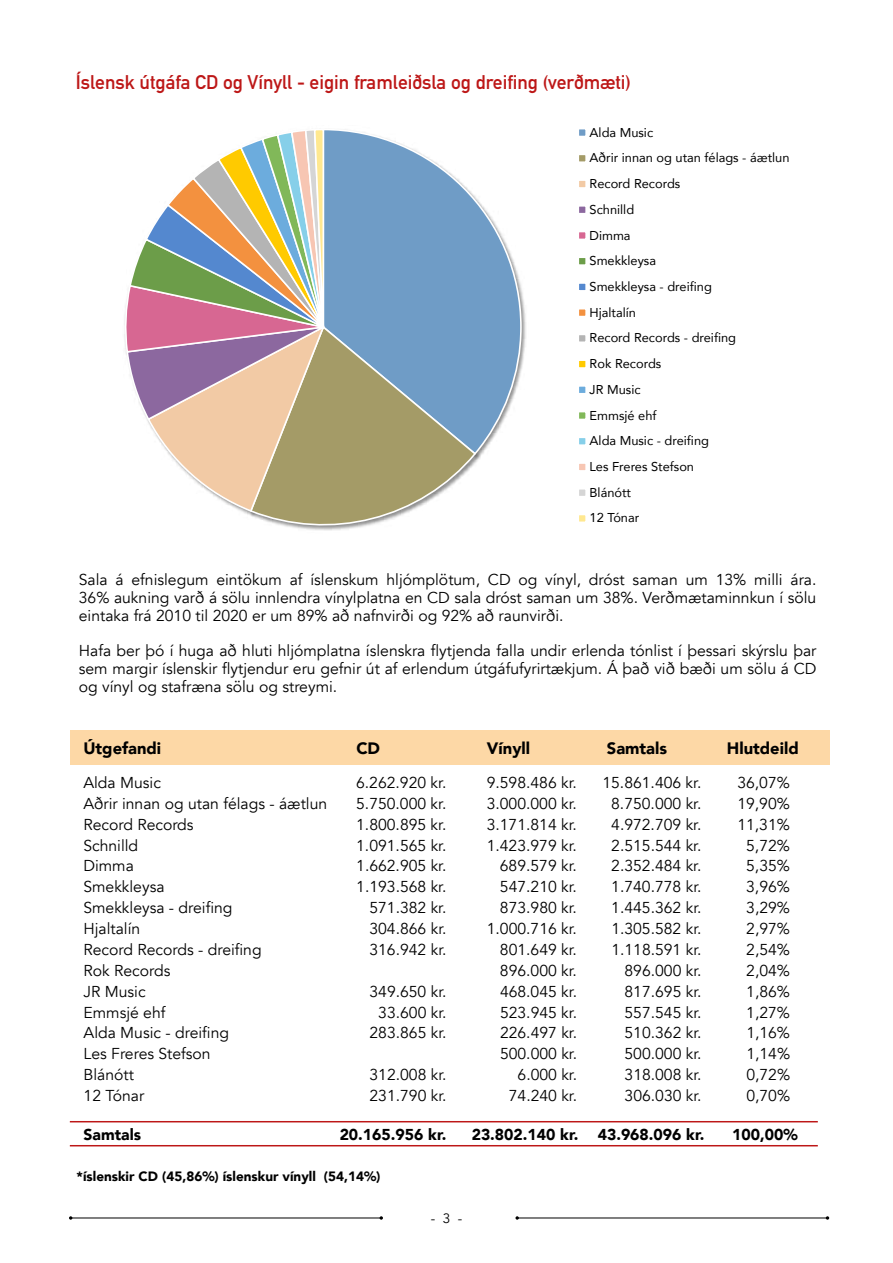
<style>
.page{position:relative;width:893px;height:1263px;background:#fff}
.page>*{position:absolute;margin:0;border:0;box-sizing:border-box;transform-origin:0 0}
.t1{font:700 19.5px "DIN Alternate";color:#bd1717}
.t2{font:900 16.5px "Avenir";color:#000}
.t3{font:15.75px/18px "Avenir";color:#000;text-align:justify}
.t4{font:900 15.75px "Avenir";color:#000}
.t5{font:900 13.5px "Avenir";color:#000}
.t6{font:13.5px "Avenir";color:#000}
.t7{font:12.75px/25.7px "Avenir";color:#000}
</style>
<div class="page">
<hr style="left:71px;top:1217px;width:310px;height:1px;background:#000">
<hr style="left:517px;top:1217px;width:310px;height:1px;background:#000">
<svg style="left:515px;top:1216px;width:4px;height:4px"></svg>
<svg style="left:336px;top:130px;width:186px;height:326px"></svg>
<svg style="left:249px;top:324px;width:228px;height:207px;background:#a0aa9f"></svg>
<svg style="left:124px;top:130px;width:212px;height:383px"></svg>
<div style="left:578px;top:129px;width:8px;height:8px;background:#6f9cc6"></div>
<div style="left:577px;top:128px;width:10px;height:9px;border:2px solid #fff"></div>
<div style="left:578px;top:154px;width:8px;height:8px;background:#a49b67"></div>
<div style="left:577px;top:154px;width:10px;height:9px;border:2px solid #fff"></div>
<div style="left:578px;top:180px;width:8px;height:8px;background:#f2caa5"></div>
<div style="left:577px;top:179px;width:10px;height:10px;border:2px solid #fff"></div>
<div style="left:578px;top:206px;width:8px;height:8px;background:#8c689f"></div>
<div style="left:577px;top:205px;width:10px;height:9px;border:2px solid #fff"></div>
<div style="left:578px;top:232px;width:8px;height:7px;background:#d76792"></div>
<div style="left:577px;top:231px;width:10px;height:9px;border:2px solid #fff"></div>
<div style="left:578px;top:257px;width:8px;height:8px;background:#6c9d49"></div>
<div style="left:577px;top:256px;width:10px;height:10px;border:2px solid #fff"></div>
<div style="left:578px;top:283px;width:8px;height:8px;background:#5488cf"></div>
<div style="left:577px;top:282px;width:10px;height:10px;border:2px solid #fff"></div>
<div style="left:578px;top:309px;width:8px;height:8px;background:#f3913f"></div>
<div style="left:577px;top:308px;width:10px;height:9px;border:2px solid #fff"></div>
<div style="left:578px;top:334px;width:8px;height:8px;background:#b4b4b4"></div>
<div style="left:577px;top:334px;width:10px;height:9px;border:2px solid #fff"></div>
<div style="left:578px;top:360px;width:8px;height:8px;background:#ffca00"></div>
<div style="left:577px;top:359px;width:10px;height:10px;border:2px solid #fff"></div>
<div style="left:578px;top:386px;width:8px;height:8px;background:#6cacdd"></div>
<div style="left:577px;top:385px;width:10px;height:9px;border:2px solid #fff"></div>
<div style="left:578px;top:412px;width:8px;height:7px;background:#81b859"></div>
<div style="left:577px;top:411px;width:10px;height:9px;border:2px solid #fff"></div>
<div style="left:578px;top:437px;width:8px;height:8px;background:#86cfe9"></div>
<div style="left:577px;top:436px;width:10px;height:10px;border:2px solid #fff"></div>
<div style="left:578px;top:463px;width:8px;height:8px;background:#f7c6b3"></div>
<div style="left:577px;top:462px;width:10px;height:10px;border:2px solid #fff"></div>
<div style="left:578px;top:489px;width:8px;height:8px;background:#d5d5d5"></div>
<div style="left:577px;top:488px;width:10px;height:9px;border:2px solid #fff"></div>
<div style="left:578px;top:514px;width:8px;height:8px;background:#ffe890"></div>
<div style="left:577px;top:514px;width:10px;height:9px;border:2px solid #fff"></div>
<div style="left:70px;top:730px;width:759px;height:35px;background:#fdd8a6"></div>
<hr style="left:70px;top:1121px;width:748px;height:1px;background:#bd1717">
<hr style="left:70px;top:1145px;width:748px;height:1px;background:#bd1717">
<p class="t1" style="left:76px;top:68px;width:557px">Íslensk útgáfa CD og Vínyll - eigin framleiðsla og dreifing (verðmæti)</p>
<p class="t7" style="left:590px;top:119px;width:201px">Alda Music<br>Aðrir innan og utan félags - áætlun<br>Record Records<br>Schnilld<br>Dimma<br>Smekkleysa<br>Smekkleysa - dreifing<br>Hjaltalín<br>Record Records - dreifing<br>Rok Records<br>JR Music<br>Emmsjé ehf<br>Alda Music - dreifing<br>Les Freres Stefson<br>Blánótt<br>12 Tónar</p>
<p class="t3" style="left:79px;top:570px;width:739px">Sala á efnislegum eintökum af íslenskum hljómplötum, CD og vínyl, dróst saman um 13% milli ára.<br>36% aukning varð á sölu innlendra vínylplatna en CD sala dróst saman um 38%. Verðmætaminnkun í sölu eintaka frá 2010 til 2020 er um 89% að nafnvirði og 92% að raunvirði.</p>
<p class="t3" style="left:79px;top:641px;width:739px">Hafa ber þó í huga að hluti hljómplatna íslenskra flytjenda falla undir erlenda tónlist í þessari skýrslu þar sem margir íslenskir flytjendur eru gefnir út af erlendum útgáfufyrirtækjum. Á það við bæði um sölu á CD og vínyl og stafræna sölu og streymi.</p>
<p class="t2" style="left:83px;top:734px;width:79px">Útgefandi</p>
<p class="t2" style="left:356px;top:734px;width:25px">CD</p>
<p class="t2" style="left:487px;top:734px;width:45px">Vínyll</p>
<p class="t2" style="left:607px;top:734px;width:62px">Samtals</p>
<p class="t2" style="left:727px;top:734px;width:73px">Hlutdeild</p>
<p class="t3" style="left:83px;top:774px;width:79px">Alda Music</p>
<p class="t3" style="left:356px;top:774px;width:92px">6.262.920 kr.</p>
<p class="t3" style="left:487px;top:774px;width:92px">9.598.486 kr.</p>
<p class="t3" style="left:602px;top:774px;width:100px">15.861.406 kr.</p>
<p class="t3" style="left:737px;top:774px;width:54px">36,07%</p>
<p class="t3" style="left:83px;top:795px;width:245px">Aðrir innan og utan félags - áætlun</p>
<p class="t3" style="left:356px;top:795px;width:92px">5.750.000 kr.</p>
<p class="t3" style="left:487px;top:795px;width:92px">3.000.000 kr.</p>
<p class="t3" style="left:611px;top:795px;width:92px">8.750.000 kr.</p>
<p class="t3" style="left:737px;top:795px;width:54px">19,90%</p>
<p class="t3" style="left:83px;top:815px;width:112px">Record Records</p>
<p class="t3" style="left:356px;top:815px;width:92px">1.800.895 kr.</p>
<p class="t3" style="left:487px;top:815px;width:92px">3.171.814 kr.</p>
<p class="t3" style="left:611px;top:815px;width:92px">4.972.709 kr.</p>
<p class="t3" style="left:737px;top:815px;width:54px">11,31%</p>
<p class="t3" style="left:83px;top:836px;width:56px">Schnilld</p>
<p class="t3" style="left:356px;top:836px;width:92px">1.091.565 kr.</p>
<p class="t3" style="left:487px;top:836px;width:92px">1.423.979 kr.</p>
<p class="t3" style="left:611px;top:836px;width:92px">2.515.544 kr.</p>
<p class="t3" style="left:746px;top:836px;width:45px">5,72%</p>
<p class="t3" style="left:83px;top:857px;width:52px">Dimma</p>
<p class="t3" style="left:356px;top:857px;width:92px">1.662.905 kr.</p>
<p class="t3" style="left:500px;top:857px;width:79px">689.579 kr.</p>
<p class="t3" style="left:611px;top:857px;width:92px">2.352.484 kr.</p>
<p class="t3" style="left:746px;top:857px;width:45px">5,35%</p>
<p class="t3" style="left:83px;top:878px;width:83px">Smekkleysa</p>
<p class="t3" style="left:356px;top:878px;width:92px">1.193.568 kr.</p>
<p class="t3" style="left:500px;top:878px;width:79px">547.210 kr.</p>
<p class="t3" style="left:611px;top:878px;width:92px">1.740.778 kr.</p>
<p class="t3" style="left:746px;top:878px;width:45px">3,96%</p>
<p class="t3" style="left:83px;top:899px;width:151px">Smekkleysa - dreifing</p>
<p class="t3" style="left:369px;top:899px;width:79px">571.382 kr.</p>
<p class="t3" style="left:500px;top:899px;width:79px">873.980 kr.</p>
<p class="t3" style="left:611px;top:899px;width:92px">1.445.362 kr.</p>
<p class="t3" style="left:746px;top:899px;width:45px">3,29%</p>
<p class="t3" style="left:83px;top:920px;width:58px">Hjaltalín</p>
<p class="t3" style="left:369px;top:920px;width:79px">304.866 kr.</p>
<p class="t3" style="left:487px;top:920px;width:92px">1.000.716 kr.</p>
<p class="t3" style="left:611px;top:920px;width:92px">1.305.582 kr.</p>
<p class="t3" style="left:746px;top:920px;width:45px">2,97%</p>
<p class="t3" style="left:83px;top:941px;width:180px">Record Records - dreifing</p>
<p class="t3" style="left:369px;top:941px;width:79px">316.942 kr.</p>
<p class="t3" style="left:500px;top:941px;width:79px">801.649 kr.</p>
<p class="t3" style="left:611px;top:941px;width:92px">1.118.591 kr.</p>
<p class="t3" style="left:746px;top:941px;width:45px">2,54%</p>
<p class="t3" style="left:83px;top:962px;width:88px">Rok Records</p>
<p class="t3" style="left:500px;top:962px;width:79px">896.000 kr.</p>
<p class="t3" style="left:624px;top:962px;width:79px">896.000 kr.</p>
<p class="t3" style="left:746px;top:962px;width:45px">2,04%</p>
<p class="t3" style="left:83px;top:982px;width:64px">JR Music</p>
<p class="t3" style="left:369px;top:982px;width:79px">349.650 kr.</p>
<p class="t3" style="left:500px;top:982px;width:79px">468.045 kr.</p>
<p class="t3" style="left:624px;top:982px;width:79px">817.695 kr.</p>
<p class="t3" style="left:746px;top:982px;width:45px">1,86%</p>
<p class="t3" style="left:84px;top:1003px;width:83px">Emmsjé ehf</p>
<p class="t3" style="left:378px;top:1003px;width:70px">33.600 kr.</p>
<p class="t3" style="left:500px;top:1003px;width:79px">523.945 kr.</p>
<p class="t3" style="left:624px;top:1003px;width:79px">557.545 kr.</p>
<p class="t3" style="left:746px;top:1003px;width:45px">1,27%</p>
<p class="t3" style="left:84px;top:1024px;width:147px">Alda Music - dreifing</p>
<p class="t3" style="left:369px;top:1024px;width:79px">283.865 kr.</p>
<p class="t3" style="left:500px;top:1024px;width:79px">226.497 kr.</p>
<p class="t3" style="left:624px;top:1024px;width:79px">510.362 kr.</p>
<p class="t3" style="left:746px;top:1024px;width:45px">1,16%</p>
<p class="t3" style="left:84px;top:1045px;width:129px">Les Freres Stefson</p>
<p class="t3" style="left:500px;top:1045px;width:79px">500.000 kr.</p>
<p class="t3" style="left:625px;top:1045px;width:79px">500.000 kr.</p>
<p class="t3" style="left:746px;top:1045px;width:45px">1,14%</p>
<p class="t3" style="left:84px;top:1066px;width:52px">Blánótt</p>
<p class="t3" style="left:370px;top:1066px;width:79px">312.008 kr.</p>
<p class="t3" style="left:518px;top:1066px;width:61px">6.000 kr.</p>
<p class="t3" style="left:625px;top:1066px;width:79px">318.008 kr.</p>
<p class="t3" style="left:746px;top:1066px;width:45px">0,72%</p>
<p class="t3" style="left:84px;top:1087px;width:62px">12 Tónar</p>
<p class="t3" style="left:370px;top:1087px;width:79px">231.790 kr.</p>
<p class="t3" style="left:509px;top:1087px;width:70px">74.240 kr.</p>
<p class="t3" style="left:625px;top:1087px;width:79px">306.030 kr.</p>
<p class="t3" style="left:746px;top:1087px;width:45px">0,70%</p>
<p class="t4" style="left:84px;top:1120px;width:59px">Samtals</p>
<p class="t4" style="left:340px;top:1120px;width:108px">20.165.956 kr.</p>
<p class="t4" style="left:472px;top:1120px;width:234px">23.802.140 kr. 43.968.096 kr.</p>
<p class="t4" style="left:732px;top:1120px;width:67px">100,00%</p>
<p class="t5" style="left:77px;top:1165px;width:305px">*íslenskir CD (45,86%) íslenskur vínyll (54,14%)</p>
<p class="t6" style="left:431px;top:1210px;width:33px">- 3 -</p>
</div>
